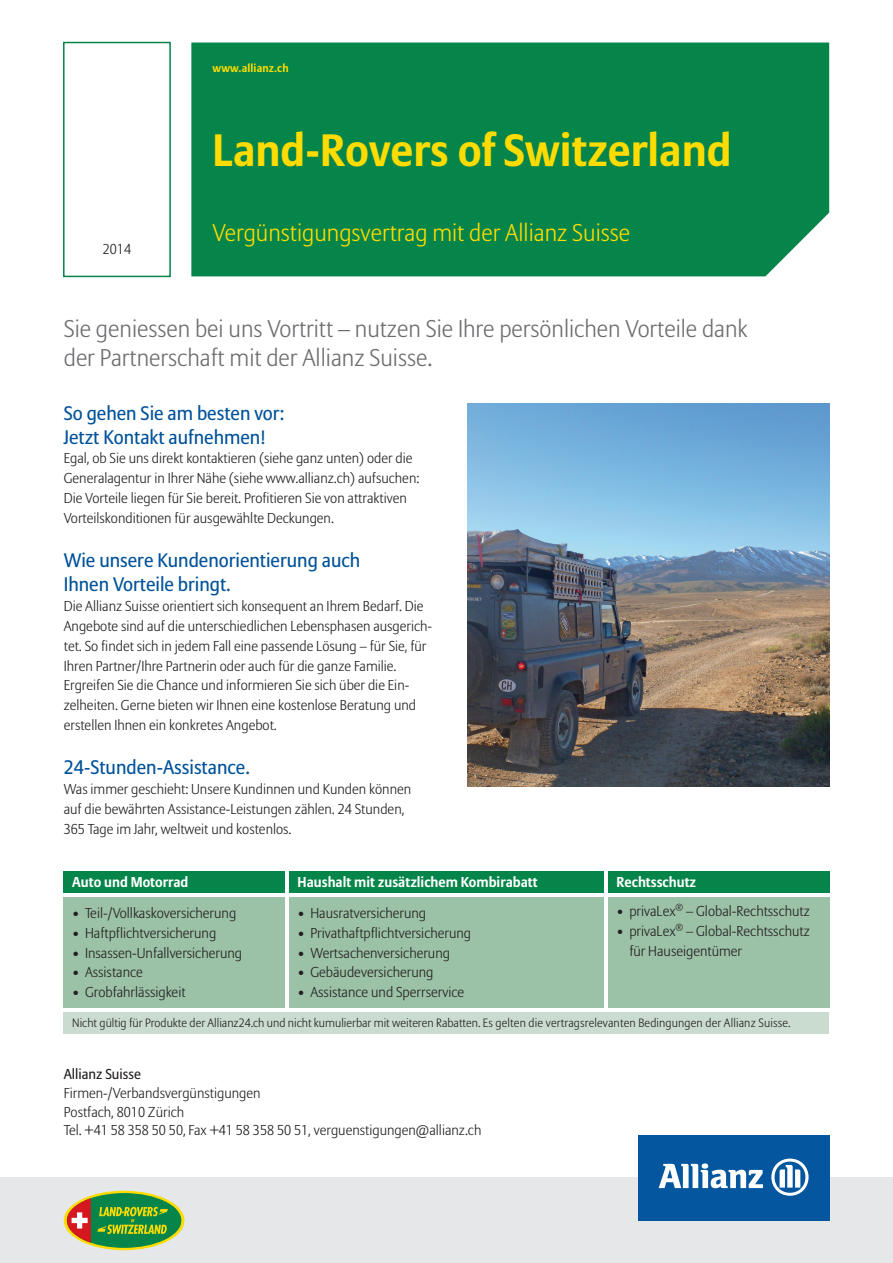
<style>
.page{position:relative;width:893px;height:1263px;background:#fff}
.page>*{position:absolute;margin:0;border:0;box-sizing:border-box;transform-origin:0 0}
.t1{font:700 45px "Allianz Sans";color:#ffdc01}
.t2{font:300 24px/28.5px "Allianz Sans";color:#6c6d70}
.t3{font:300 24px "Allianz Sans";color:#ffdc01}
.t4{font:19.5px/24px "Allianz Sans";color:#01529a}
.t5{font:300 14.25px/20px "Allianz Sans";color:#231f20}
.t6{font:700 14.25px "Allianz Sans";color:#fff}
.t7{font:14.25px "Allianz Sans";color:#231f20}
.t8{font:300 12px "Allianz Sans";color:#231f20}
.t9{font:700 11.25px "Allianz Sans";letter-spacing:.01em;color:#ffdc01}
</style>
<div class="page">
<div style="left:0;top:1178px;width:893px;height:85px;background:#e6e7e9"></div>
<div style="left:638px;top:1135px;width:191px;height:85px;background:#04579f"></div>
<svg style="left:659px;top:1163px;width:104px;height:25px"></svg>
<svg style="left:771px;top:1158px;width:38px;height:38px"></svg>
<div style="left:191px;top:43px;width:638px;height:233px;background:#058549"></div>
<div style="left:63px;top:42px;width:108px;height:235px;border:2px solid #058549"></div>
<div style="left:64px;top:897px;width:221px;height:111px;background:#9bc1a6"></div>
<div style="left:289px;top:897px;width:315px;height:111px;background:#9bc1a6"></div>
<div style="left:64px;top:872px;width:221px;height:21px;background:#058549"></div>
<div style="left:64px;top:1012px;width:765px;height:21px;background:#cadccf"></div>
<div style="left:608px;top:897px;width:221px;height:111px;background:#9bc1a6"></div>
<div style="left:289px;top:872px;width:315px;height:21px;background:#058549"></div>
<div style="left:608px;top:872px;width:221px;height:21px;background:#058549"></div>
<svg style="left:64px;top:1191px;width:120px;height:59px"></svg>
<img style="left:468px;top:404px;width:361px;height:383px">
<p class="t9" style="left:213px;top:61px;width:77px">www.allianz.ch</p>
<p class="t5" style="left:103px;top:240px;width:30px">2014</p>
<h1 class="t1" style="left:213px;top:122px;width:520px">Land-Rovers of Switzerland</h1>
<h2 class="t3" style="left:213px;top:219px;width:419px">Vergünstigungsvertrag mit der Allianz Suisse</h2>
<h2 class="t2" style="left:64px;top:316px;width:685px">Sie geniessen bei uns Vortritt – nutzen Sie Ihre persönlichen Vorteile dank der Partnerschaft mit der Allianz Suisse.</h2>
<h3 class="t4" style="left:64px;top:402px;width:222px">So gehen Sie am besten vor:<br>Jetzt Kontakt aufnehmen!</h3>
<p class="t5" style="left:64px;top:449px;width:357px">Egal, ob Sie uns direkt kontaktieren (siehe ganz unten) oder die Generalagentur in Ihrer Nähe (siehe www.allianz.ch) aufsuchen:<br>Die Vorteile liegen für Sie bereit. Profitieren Sie von attraktiven Vorteilskonditionen für ausgewählte Deckungen.</p>
<h3 class="t4" style="left:64px;top:549px;width:298px">Wie unsere Kundenorientierung auch<br>Ihnen Vorteile bringt.</h3>
<p class="t5" style="left:64px;top:596px;width:370px">Die Allianz Suisse orientiert sich konsequent an Ihrem Bedarf. Die Angebote sind auf die unterschiedlichen Lebensphasen ausgerich&shy;tet. So findet sich in jedem Fall eine passende Lösung – für Sie, für Ihren Partner/Ihre Partnerin oder auch für die ganze Familie.<br>Ergreifen Sie die Chance und informieren Sie sich über die Ein&shy;zelheiten. Gerne bieten wir Ihnen eine kostenlose Beratung und erstellen Ihnen ein konkretes Angebot.</p>
<h3 class="t4" style="left:64px;top:756px;width:188px">24-Stunden-Assistance.</h3>
<p class="t5" style="left:64px;top:779px;width:349px">Was immer geschieht: Unsere Kundinnen und Kunden können auf die bewährten Assistance-Leistungen zählen. 24 Stunden,<br>365 Tage im Jahr, weltweit und kostenlos.</p>
<p class="t6" style="left:72px;top:873px;width:118px">Auto und Motorrad</p>
<p class="t5" style="left:72px;top:903px;width:165px">• Teil-/Vollkaskoversicherung</p>
<p class="t5" style="left:72px;top:923px;width:145px">• Haftpflichtversicherung</p>
<p class="t5" style="left:72px;top:943px;width:171px">• Insassen-Unfallversicherung</p>
<p class="t5" style="left:72px;top:963px;width:72px">• Assistance</p>
<p class="t5" style="left:72px;top:983px;width:115px">• Grobfahrlässigkeit</p>
<p class="t6" style="left:298px;top:873px;width:241px">Haushalt mit zusätzlichem Kombirabatt</p>
<p class="t6" style="left:617px;top:873px;width:81px">Rechtsschutz</p>
<p class="t5" style="left:298px;top:903px;width:130px">• Hausratversicherung</p>
<p class="t5" style="left:298px;top:923px;width:175px">• Privathaftpflichtversicherung</p>
<p class="t5" style="left:298px;top:943px;width:154px">• Wertsachenversicherung</p>
<p class="t5" style="left:298px;top:963px;width:137px">• Gebäudeversicherung</p>
<p class="t5" style="left:298px;top:983px;width:168px">• Assistance und Sperrservice</p>
<p class="t5" style="left:617px;top:901px;width:195px">• privaLex<sup>®</sup> – Global-Rechtsschutz</p>
<p class="t5" style="left:629px;top:921px;width:182px;text-indent:-13px">• privaLex<sup>®</sup> – Global-Rechtsschutz für Hauseigentümer</p>
<p class="t8" style="left:72px;top:1015px;width:720px">Nicht gültig für Produkte der Allianz24.ch und nicht kumulierbar mit weiteren Rabatten. Es gelten die vertragsrelevanten Bedingungen der Allianz Suisse.</p>
<p class="t7" style="left:64px;top:1066px;width:79px">Allianz Suisse</p>
<p class="t5" style="left:64px;top:1084px;width:419px;line-height:18.8px">Firmen-/Verbandsvergünstigungen<br>Postfach, 8010 Zürich<br>Tel. +41 58 358 50 50, Fax +41 58 358 50 51, verguenstigungen@allianz.ch</p>
</div>
